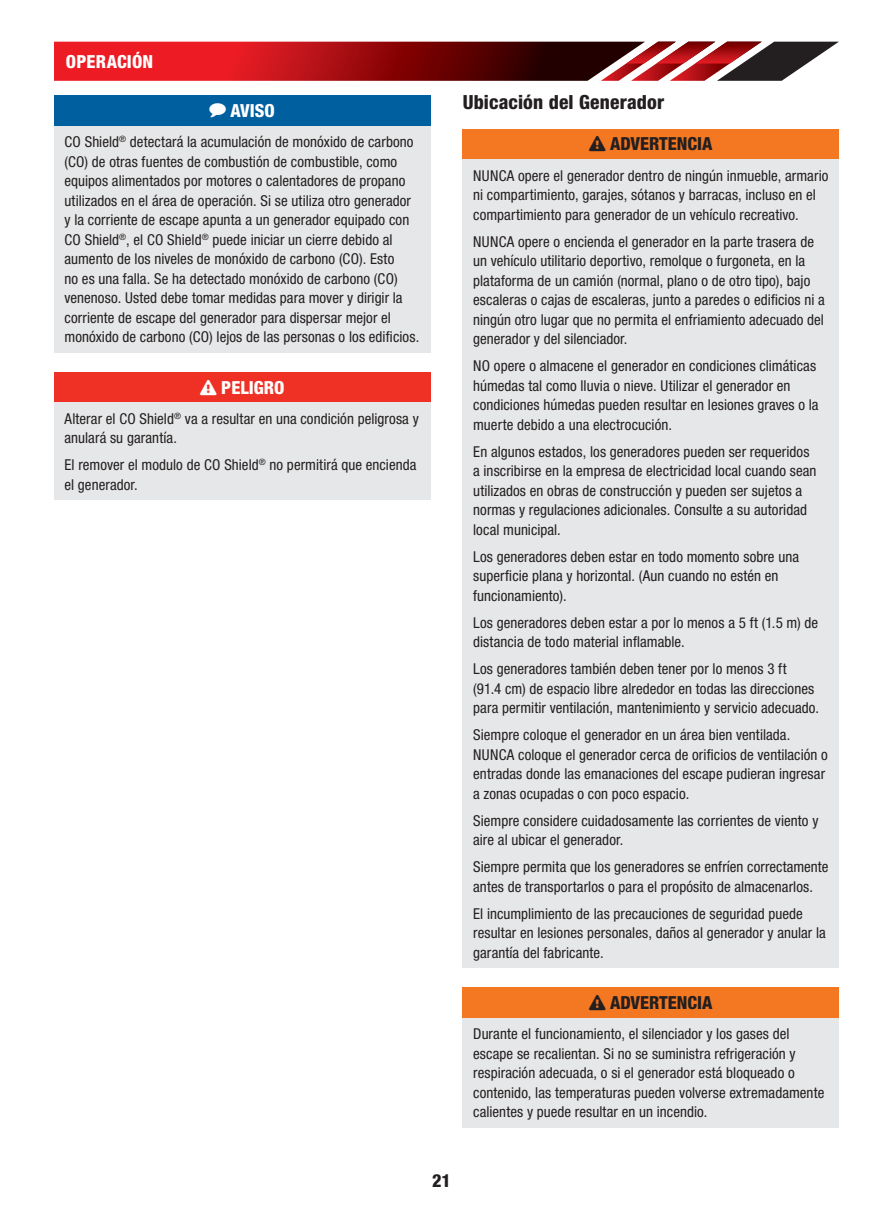
<style>
.page{position:relative;width:893px;height:1212px;background:#fff}
.page>*{position:absolute;margin:0;border:0;box-sizing:border-box;transform-origin:0 0}
.t1{font:800 condensed 19.5px "Helvetica Neue LT Std";letter-spacing:.01em;color:#231f20}
.t2{font:800 condensed 18px "Helvetica Neue LT Std";color:#231f20}
.t3{font:800 condensed 18px "Helvetica Neue LT Std";color:#fff}
.t4{font:condensed 15px/19.5px "Helvetica Neue LT Std";letter-spacing:.005em;color:#231f20}
</style>
<div class="page">
<svg style="left:54px;top:42px;width:785px;height:39px;background:#9e282b"></svg>
<div style="left:54px;top:95px;width:376px;height:31px;background:#005f9e"></div>
<div style="left:54px;top:126px;width:376px;height:227px;background:#e6e7e8"></div>
<div style="left:54px;top:372px;width:377px;height:30px;background:#ee3124"></div>
<div style="left:54px;top:402px;width:377px;height:98px;background:#e6e7e8"></div>
<div style="left:463px;top:129px;width:376px;height:30px;background:#f47721"></div>
<div style="left:463px;top:159px;width:376px;height:809px;background:#e6e7e8"></div>
<div style="left:463px;top:987px;width:376px;height:31px;background:#f47721"></div>
<div style="left:463px;top:1018px;width:376px;height:110px;background:#e6e7e8"></div>
<p class="t3" style="left:66px;top:51px;width:21px">Operaci</p>
<p class="t3" style="left:132px;top:51px;width:21px">ón</p>
<p class="t3" style="left:209px;top:99px;width:67px">◆ AVISO</p>
<p class="t4" style="left:64px;top:132px;width:356px">CO Shield<sup>®</sup> detectará la acumulación de monóxido de carbono (CO) de otras fuentes de combustión de combustible, como equipos alimentados por motores o calentadores de propano utilizados en el área de operación. Si se utiliza otro generador y la corriente de escape apunta a un generador equipado con CO Shield<sup>®</sup>, el CO Shield<sup>®</sup> puede iniciar un cierre debido al aumento de los niveles de monóxido de carbono (CO). Esto<br>no es una falla. Se ha detectado monóxido de carbono (CO) venenoso. Usted debe tomar medidas para mover y dirigir la corriente de escape del generador para dispersar mejor el monóxido de carbono (CO) lejos de las personas o los edificios.</p>
<p class="t3" style="left:200px;top:376px;width:86px">❑ PELIGRO</p>
<p class="t4" style="left:64px;top:409px;width:356px">Alterar el CO Shield<sup>®</sup> va a resultar en una condición peligrosa y anulará su garantía.</p>
<p class="t4" style="left:64px;top:455px;width:353px">El remover el modulo de CO Shield<sup>®</sup> no permitirá que encienda el generador.</p>
<h1 class="t1" style="left:463px;top:90px;width:203px">Ubicación del Generador</h1>
<p class="t2" style="left:589px;top:133px;width:125px">❑ ADVERTENCIA</p>
<p class="t4" style="left:473px;top:165px;width:357px">NUNCA opere el generador dentro de ningún inmueble, armario ni compartimiento, garajes, sótanos y barracas, incluso en el compartimiento para generador de un vehículo recreativo.</p>
<p class="t4" style="left:473px;top:231px;width:353px">NUNCA opere o encienda el generador en la parte trasera de un vehículo utilitario deportivo, remolque o furgoneta, en la plataforma de un camión (normal, plano o de otro tipo), bajo escaleras o cajas de escaleras, junto a paredes o edificios ni a ningún otro lugar que no permita el enfriamiento adecuado del generador y del silenciador.</p>
<p class="t4" style="left:473px;top:356px;width:347px">NO opere o almacene el generador en condiciones climáticas húmedas tal como lluvia o nieve. Utilizar el generador en condiciones húmedas pueden resultar en lesiones graves o la muerte debido a una electrocución.</p>
<p class="t4" style="left:473px;top:441px;width:345px">En algunos estados, los generadores pueden ser requeridos a inscribirse en la empresa de electricidad local cuando sean utilizados en obras de construcción y pueden ser sujetos a normas y regulaciones adicionales. Consulte a su autoridad local municipal.</p>
<p class="t4" style="left:473px;top:546px;width:327px">Los generadores deben estar en todo momento sobre una superficie plana y horizontal. (Aun cuando no estén en funcionamiento).</p>
<p class="t4" style="left:473px;top:612px;width:347px">Los generadores deben estar a por lo menos a 5 ft (1.5 m) de distancia de todo material inflamable.</p>
<p class="t4" style="left:473px;top:659px;width:347px">Los generadores también deben tener por lo menos 3 ft<br>(91.4 cm) de espacio libre alrededor en todas las direcciones para permitir ventilación, mantenimiento y servicio adecuado.</p>
<p class="t4" style="left:473px;top:725px;width:356px">Siempre coloque el generador en un área bien ventilada.<br>NUNCA coloque el generador cerca de orificios de ventilación o entradas donde las emanaciones del escape pudieran ingresar a zonas ocupadas o con poco espacio.</p>
<p class="t4" style="left:473px;top:810px;width:347px">Siempre considere cuidadosamente las corrientes de viento y aire al ubicar el generador.</p>
<p class="t4" style="left:473px;top:857px;width:357px">Siempre permita que los generadores se enfríen correctamente antes de transportarlos o para el propósito de almacenarlos.</p>
<p class="t4" style="left:473px;top:903px;width:354px">El incumplimiento de las precauciones de seguridad puede resultar en lesiones personales, daños al generador y anular la garantía del fabricante.</p>
<p class="t2" style="left:589px;top:991px;width:125px">❑ ADVERTENCIA</p>
<p class="t4" style="left:473px;top:1024px;width:353px">Durante el funcionamiento, el silenciador y los gases del escape se recalientan. Si no se suministra refrigeración y respiración adecuada, o si el generador está bloqueado o contenido, las temperaturas pueden volverse extremadamente calientes y puede resultar en un incendio.</p>
<p class="t2" style="left:432px;top:1169px;width:20px">21</p>
</div>
